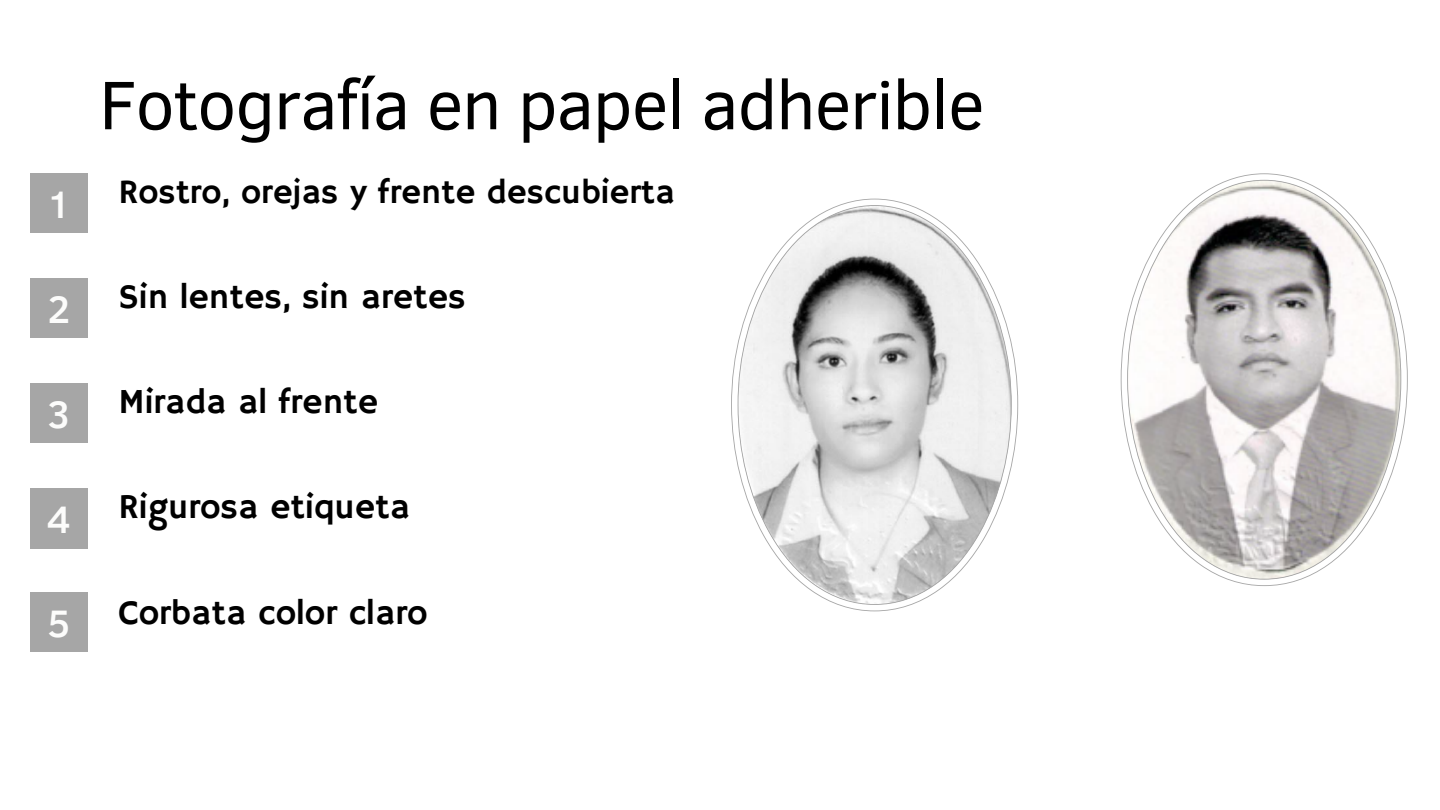
<style>
.page{position:relative;width:1440px;height:810px;background:#fff}
.page>*{position:absolute;margin:0;border:0;box-sizing:border-box;transform-origin:0 0}
.t1{font:70px "Clear Sans";letter-spacing:-.02em;color:#000}
.t2{font:500 39.2px "Clear Sans";color:#fcfcfb}
.t3{font:35px "Hammersmith One";color:#000}
.t4{font:34.2px "Hammersmith One";color:#000}
</style>
<div class="page">
<div style="left:30px;top:278px;width:58px;height:60px;background:#a6a6a6"></div>
<div style="left:30px;top:488px;width:58px;height:60px;background:#a6a6a6"></div>
<div style="left:30px;top:383px;width:58px;height:60px;background:#a6a6a6"></div>
<div style="left:30px;top:173px;width:58px;height:60px;background:#a6a6a6"></div>
<div style="left:30px;top:592px;width:58px;height:60px;background:#a6a6a6"></div>
<svg style="left:731px;top:199px;width:287px;height:412px"></svg>
<svg style="left:1121px;top:173px;width:287px;height:413px"></svg>
<p class="t2" style="left:47px;top:176px;width:26px">1</p>
<p class="t2" style="left:47px;top:281px;width:24px">2</p>
<p class="t2" style="left:47px;top:386px;width:24px">3</p>
<p class="t2" style="left:47px;top:491px;width:26px">4</p>
<p class="t2" style="left:47px;top:595px;width:24px">5</p>
<p class="t1" style="left:99px;top:54px;width:887px">Fotografía en papel adherible</p>
<p class="t4" style="left:119px;top:172px;width:558px">Rostro, orejas y frente descubierta</p>
<p class="t3" style="left:119px;top:276px;width:349px">Sin lentes, sin aretes</p>
<p class="t3" style="left:119px;top:382px;width:261px">Mirada al frente</p>
<p class="t3" style="left:119px;top:486px;width:293px">Rigurosa etiqueta</p>
<p class="t3" style="left:119px;top:592px;width:310px">Corbata color claro</p>
</div>
